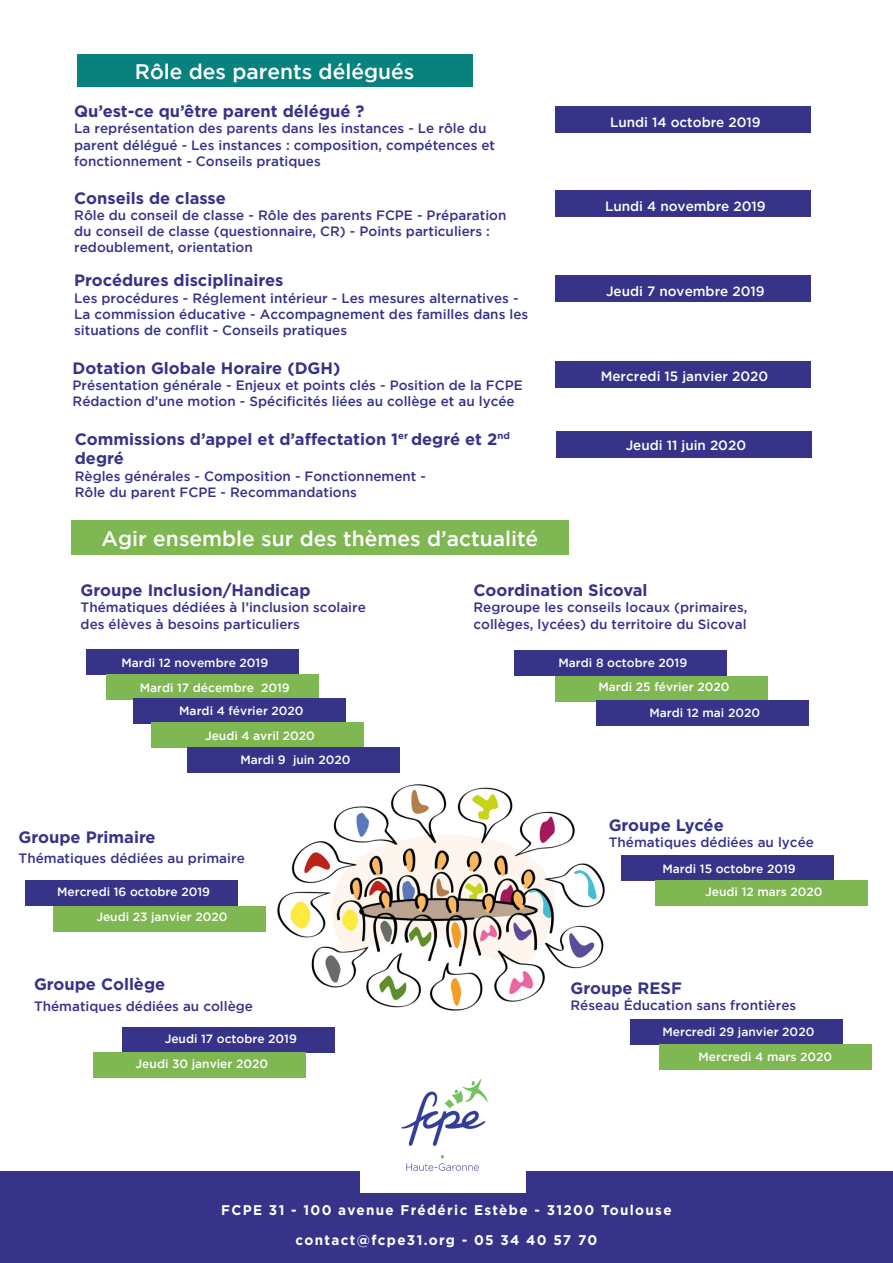
<style>
.page{position:relative;width:893px;height:1263px;background:#fff}
.page>*{position:absolute;margin:0;border:0;box-sizing:border-box;transform-origin:0 0}
.t1{font:500 21px "Gotham";color:#fff}
.t2{font:700 16.5px/19.8px "Gotham";color:#373389}
.t3{font:700 14.1px "Gotham";letter-spacing:.1em;color:#fff;scale:.96 1}
.t4{font:500 13.5px/16.2px "Gotham";color:#373389}
.t5{font:500 13.5px "Gotham";color:#fff}
.t6{font:500 12px "Gotham";color:#fff}
</style>
<div class="page">
<div style="left:0;top:1172px;width:893px;height:91px;background:#373389"></div>
<img style="left:360px;top:1079px;width:165px;height:113px">
<div style="left:555px;top:361px;width:255px;height:27px;background:#373389"></div>
<div style="left:71px;top:521px;width:498px;height:34px;background:#7fb753"></div>
<img style="left:277px;top:784px;width:328px;height:227px">
<div style="left:514px;top:650px;width:213px;height:26px;background:#373389"></div>
<div style="left:556px;top:676px;width:212px;height:25px;background:#7fb753"></div>
<div style="left:596px;top:700px;width:213px;height:26px;background:#373389"></div>
<div style="left:122px;top:1027px;width:213px;height:25px;background:#373389"></div>
<div style="left:94px;top:1052px;width:212px;height:26px;background:#7fb753"></div>
<div style="left:621px;top:855px;width:212px;height:26px;background:#373389"></div>
<div style="left:655px;top:880px;width:213px;height:25px;background:#7fb753"></div>
<div style="left:86px;top:649px;width:213px;height:26px;background:#373389"></div>
<div style="left:106px;top:675px;width:213px;height:25px;background:#7fb753"></div>
<div style="left:133px;top:698px;width:213px;height:25px;background:#373389"></div>
<div style="left:152px;top:723px;width:212px;height:25px;background:#7fb753"></div>
<div style="left:187px;top:747px;width:213px;height:25px;background:#373389"></div>
<div style="left:630px;top:1019px;width:213px;height:25px;background:#373389"></div>
<div style="left:659px;top:1044px;width:213px;height:25px;background:#7fb753"></div>
<div style="left:25px;top:880px;width:213px;height:26px;background:#373389"></div>
<div style="left:54px;top:906px;width:212px;height:25px;background:#7fb753"></div>
<div style="left:556px;top:106px;width:255px;height:27px;background:#373389"></div>
<div style="left:556px;top:190px;width:255px;height:27px;background:#373389"></div>
<div style="left:556px;top:275px;width:255px;height:27px;background:#373389"></div>
<div style="left:556px;top:431px;width:255px;height:27px;background:#373389"></div>
<div style="left:77px;top:54px;width:395px;height:32px;background:#09817c"></div>
<p class="t1" style="left:135px;top:60px;width:281px">Rôle des parents délégués</p>
<p class="t2" style="left:74px;top:101px;width:292px">Qu’est-ce qu’être parent délégué ?</p>
<p class="t4" style="left:74px;top:120px;width:414px">La représentation des parents dans les instances - Le rôle du</p>
<p class="t4" style="left:74px;top:136px;width:422px">parent délégué - Les instances : composition, compétences et</p>
<p class="t4" style="left:74px;top:153px;width:248px">fonctionnement - Conseils pratiques</p>
<p class="t2" style="left:74px;top:188px;width:153px">Conseils de classe</p>
<p class="t4" style="left:74px;top:207px;width:434px">Rôle du conseil de classe - Rôle des parents FCPE - Préparation</p>
<p class="t4" style="left:74px;top:223px;width:417px">du conseil de classe (questionnaire, CR) - Points particuliers :</p>
<p class="t4" style="left:74px;top:239px;width:180px">redoublement, orientation</p>
<p class="t2" style="left:74px;top:270px;width:211px">Procédures disciplinaires</p>
<p class="t4" style="left:74px;top:289px;width:446px">Les procédures - Réglement intérieur - Les mesures alternatives -</p>
<p class="t4" style="left:74px;top:306px;width:455px">La commission éducative - Accompagnement des familles dans les situations de conflit - Conseils pratiques</p>
<p class="t2" style="left:73px;top:358px;width:269px">Dotation Globale Horaire (DGH)</p>
<p class="t4" style="left:73px;top:377px;width:452px">Présentation générale - Enjeux et points clés - Position de la FCPE</p>
<p class="t4" style="left:73px;top:393px;width:444px">Rédaction d’une motion - Spécificités liées au collège et au lycée</p>
<p class="t2" style="left:75px;top:429px;width:437px">Commissions d’appel et d’affectation 1<sup>er</sup> degré et 2<sup>nd </sup>degré</p>
<p class="t4" style="left:75px;top:467px;width:353px">Règles générales - Composition - Fonctionnement -</p>
<p class="t4" style="left:75px;top:483px;width:284px">Rôle du parent FCPE - Recommandations</p>
<p class="t5" style="left:610px;top:114px;width:152px">Lundi 14 octobre 2019</p>
<p class="t5" style="left:605px;top:198px;width:162px">Lundi 4 novembre 2019</p>
<p class="t5" style="left:606px;top:283px;width:160px">Jeudi 7 novembre 2019</p>
<p class="t5" style="left:601px;top:369px;width:169px">Mercredi 15 janvier 2020</p>
<p class="t5" style="left:626px;top:438px;width:122px">Jeudi 11 juin 2020</p>
<p class="t1" style="left:102px;top:526px;width:438px">Agir ensemble sur des thèmes d’actualité</p>
<p class="t2" style="left:473px;top:580px;width:176px">Coordination Sicoval</p>
<p class="t4" style="left:473px;top:599px;width:275px">Regroupe les conseils locaux (primaires, collèges, lycées) du territoire du Sicoval</p>
<p class="t2" style="left:81px;top:580px;width:231px">Groupe Inclusion/Handicap</p>
<p class="t4" style="left:81px;top:599px;width:287px">Thématiques dédiées à l’inclusion scolaire</p>
<p class="t4" style="left:81px;top:615px;width:221px">des élèves à besoins particuliers</p>
<p class="t6" style="left:121px;top:655px;width:148px">Mardi 12 novembre 2019</p>
<p class="t6" style="left:140px;top:681px;width:152px">Mardi 17 décembre 2019</p>
<p class="t6" style="left:179px;top:704px;width:126px">Mardi 4 février 2020</p>
<p class="t6" style="left:205px;top:729px;width:111px">Jeudi 4 avril 2020</p>
<p class="t6" style="left:240px;top:753px;width:111px">Mardi 9 juin 2020</p>
<p class="t6" style="left:558px;top:655px;width:130px">Mardi 8 octobre 2019</p>
<p class="t6" style="left:598px;top:680px;width:133px">Mardi 25 février 2020</p>
<p class="t6" style="left:649px;top:706px;width:112px">Mardi 12 mai 2020</p>
<p class="t2" style="left:19px;top:827px;width:139px">Groupe Primaire</p>
<p class="t4" style="left:19px;top:849px;width:228px">Thématiques dédiées au primaire</p>
<p class="t6" style="left:57px;top:885px;width:155px">Mercredi 16 octobre 2019</p>
<p class="t6" style="left:96px;top:910px;width:133px">Jeudi 23 janvier 2020</p>
<p class="t2" style="left:34px;top:974px;width:133px">Groupe Collège</p>
<p class="t4" style="left:34px;top:998px;width:220px">Thématiques dédiées au collège</p>
<p class="t6" style="left:165px;top:1032px;width:134px">Jeudi 17 octobre 2019</p>
<p class="t6" style="left:136px;top:1057px;width:134px">Jeudi 30 janvier 2020</p>
<p class="t2" style="left:609px;top:815px;width:117px">Groupe Lycée</p>
<p class="t4" style="left:609px;top:834px;width:207px">Thématiques dédiées au lycée</p>
<p class="t6" style="left:662px;top:862px;width:135px">Mardi 15 octobre 2019</p>
<p class="t6" style="left:705px;top:885px;width:119px">Jeudi 12 mars 2020</p>
<p class="t2" style="left:570px;top:978px;width:113px">Groupe RESF</p>
<p class="t4" style="left:570px;top:997px;width:227px">Réseau Éducation sans frontières</p>
<p class="t6" style="left:662px;top:1025px;width:153px">Mercredi 29 janvier 2020</p>
<p class="t6" style="left:698px;top:1049px;width:135px">Mercredi 4 mars 2020</p>
<p class="t3" style="left:221px;top:1201px;width:471px">FCPE 31 - 100 avenue Frédéric Estèbe - 31200 Toulouse</p>
<p class="t3" style="left:296px;top:1231px;width:316px">contact@fcpe31.org - 05 34 40 57 70</p>
</div>
